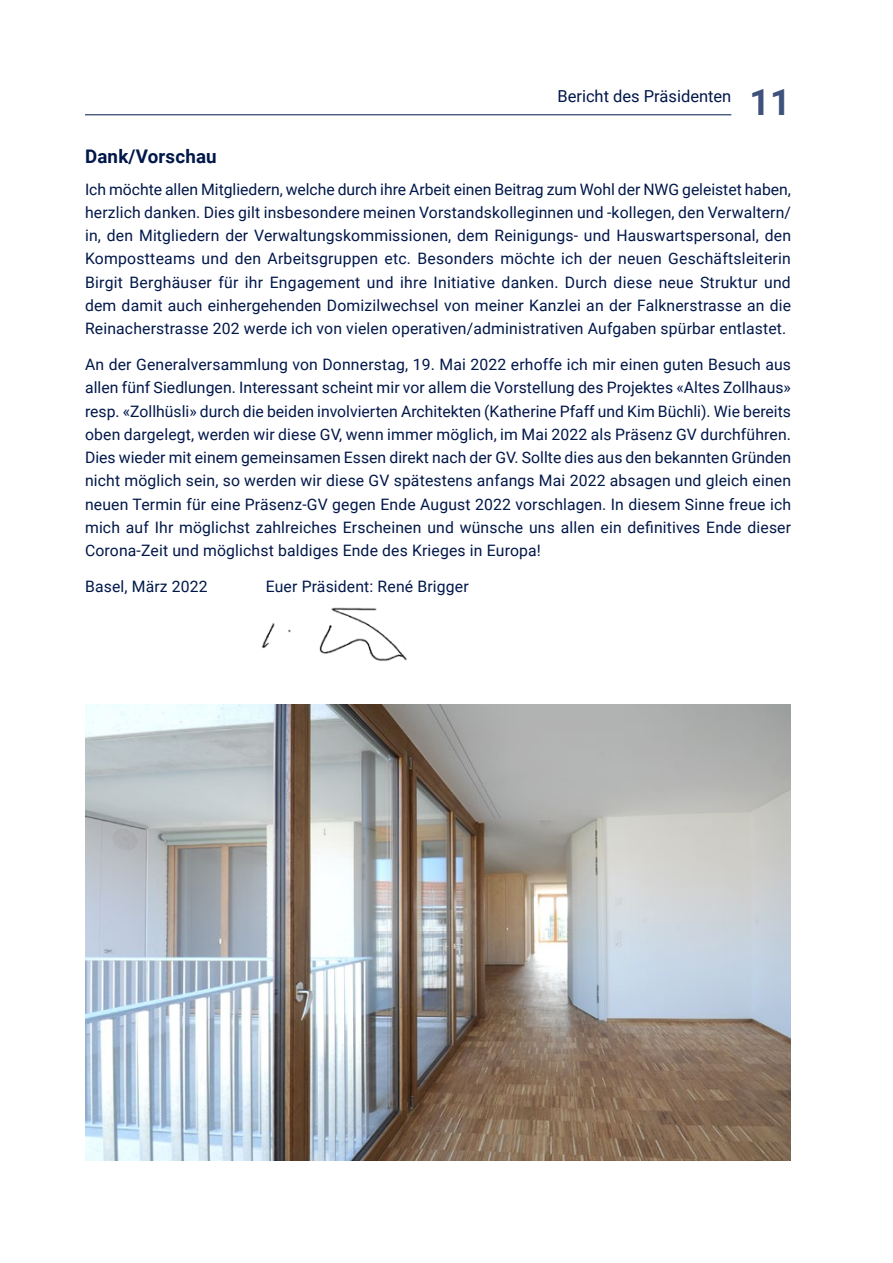
<style>
.page{position:relative;width:893px;height:1263px;background:#fff}
.page>*{position:absolute;margin:0;border:0;box-sizing:border-box;transform-origin:0 0}
._02_Body_Traktandum{font:700 18.75px "Roboto";letter-spacing:.01em;color:#00174a}
.t1{font:16.5px "Roboto";color:#00174a}
._02_Body_nach{font:15.75px/23.2px "Roboto";letter-spacing:.01em;color:#00174a;text-align:justify}
.s1{font-weight:700;font-size:36px;color:#3e527d}
</style>
<div class="page">
<hr style="left:85px;top:114px;width:646px;height:1px;background:#00174a">
<img style="left:85px;top:704px;width:706px;height:457px">
<img style="left:261px;top:607px;width:146px;height:54px">
<p class="t1" style="left:557px;top:84px;width:235px">Bericht des Präsidenten <span class="s1">11</span></p>
<p class="_02_Body_Traktandum" style="left:85px;top:143px;width:133px">Dank/Vorschau</p>
<p class="_02_Body_nach" style="left:85px;top:177px;width:708px">Ich möchte allen Mitgliedern, welche durch ihre Arbeit einen Beitrag zum Wohl der NWG geleistet haben, herzlich danken. Dies gilt insbesondere meinen Vorstandskolleginnen und -kollegen, den Verwaltern/ in, den Mitgliedern der Verwaltungskommissionen, dem Reinigungs- und Hauswartspersonal, den Kompostteams und den Arbeitsgruppen etc. Besonders möchte ich der neuen Geschäftsleiterin Birgit Berghäuser für ihr Engagement und ihre Initiative danken. Durch diese neue Struktur und dem damit auch einhergehenden Domizilwechsel von meiner Kanzlei an der Falknerstrasse an die Reinacherstrasse 202 werde ich von vielen operativen/administrativen Aufgaben spürbar entlastet.</p>
<p class="_02_Body_nach" style="left:85px;top:352px;width:708px">An der Generalversammlung von Donnerstag, 19. Mai 2022 erhoffe ich mir einen guten Besuch aus allen fünf Siedlungen. Interessant scheint mir vor allem die Vorstellung des Projektes «Altes Zollhaus» resp. «Zollhüsli» durch die beiden involvierten Architekten (Katherine Pfaff und Kim Büchli). Wie bereits oben dargelegt, werden wir diese GV, wenn immer möglich, im Mai 2022 als Präsenz GV durchführen.<br>Dies wieder mit einem gemeinsamen Essen direkt nach der GV. Sollte dies aus den bekannten Gründen nicht möglich sein, so werden wir diese GV spätestens anfangs Mai 2022 absagen und gleich einen neuen Termin für eine Präsenz-GV gegen Ende August 2022 vorschlagen. In diesem Sinne freue ich mich auf Ihr möglichst zahlreiches Erscheinen und wünsche uns allen ein definitives Ende dieser Corona-Zeit und möglichst baldiges Ende des Krieges in Europa!</p>
<p class="_02_Body_nach" style="left:85px;top:574px;width:124px">Basel, März 2022</p>
<p class="_02_Body_nach" style="left:266px;top:574px;width:204px">Euer Präsident: René Brigger</p>
</div>
